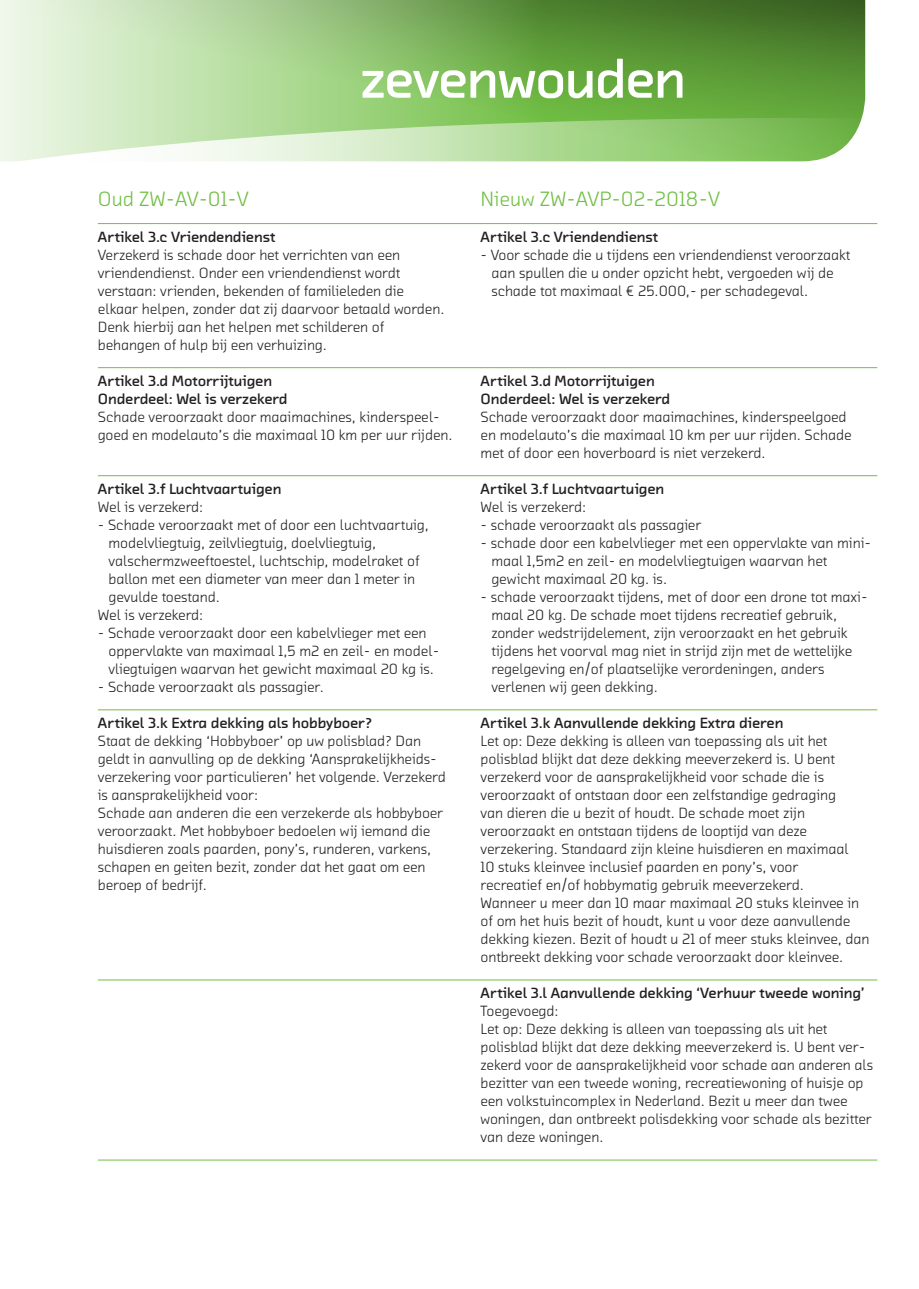
<style>
.page{position:relative;width:919px;height:1289px;background:#fff}
.page>*{position:absolute;margin:0;border:0;box-sizing:border-box;transform-origin:0 0}
.t1{font:55.35px "Chambers Sans OT Bld";letter-spacing:-.03em;color:#fff}
.t2{font:21px "Chambers Sans OT";color:#71bf44}
.t3{font:15px "Chambers Sans OT";letter-spacing:-.01em;color:#231f20}
.t4{font:15px "Chambers Sans OT Bld";letter-spacing:-.01em;color:#231f20}
</style>
<div class="page">
<svg style="left:629px;top:0;width:236px;height:116px;background:#548d32"></svg>
<svg style="left:629px;top:116px;width:234px;height:46px;background:#8cc66a"></svg>
<svg style="left:0;top:0;width:629px;height:162px;background:#abd295"></svg>
<hr style="left:98px;top:223px;width:779px;height:1px;background:#71bf44">
<hr style="left:98px;top:367px;width:779px;height:1px;background:#71bf44">
<hr style="left:98px;top:475px;width:779px;height:1px;background:#71bf44">
<hr style="left:98px;top:709px;width:779px;height:1px;background:#71bf44">
<hr style="left:98px;top:979px;width:779px;height:1px;background:#71bf44">
<hr style="left:98px;top:1159px;width:779px;height:1px;background:#71bf44">
<p class="t1" style="left:360px;top:44px;width:327px">zevenwouden</p>
<p class="t2" style="left:98px;top:186px;width:152px">Oud ZW-AV-01-V</p>
<p class="t2" style="left:480px;top:186px;width:241px">Nieuw ZW-AVP-02-2018-V</p>
<p class="t4" style="left:98px;top:227px;width:179px">Artikel 3.c Vriendendienst</p>
<p class="t4" style="left:480px;top:227px;width:179px">Artikel 3.c Vriendendienst</p>
<p class="t3" style="left:98px;top:246px;width:304px">Verzekerd is schade door het verrichten van een</p>
<p class="t3" style="left:480px;top:246px;width:371px">- Voor schade die u tijdens een vriendendienst veroorzaakt</p>
<p class="t3" style="left:98px;top:264px;width:304px">vriendendienst. Onder een vriendendienst wordt</p>
<p class="t3" style="left:491px;top:264px;width:344px">aan spullen die u onder opzicht hebt, vergoeden wij de</p>
<p class="t3" style="left:98px;top:282px;width:308px">verstaan: vrienden, bekenden of familieleden die</p>
<p class="t3" style="left:491px;top:282px;width:318px">schade tot maximaal € 25.000,- per schadegeval.</p>
<p class="t3" style="left:98px;top:300px;width:348px">elkaar helpen, zonder dat zij daarvoor betaald worden.</p>
<p class="t3" style="left:98px;top:318px;width:288px">Denk hierbij aan het helpen met schilderen of</p>
<p class="t3" style="left:98px;top:336px;width:230px">behangen of hulp bij een verhuizing.</p>
<p class="t4" style="left:98px;top:371px;width:176px">Artikel 3.d Motorrijtuigen</p>
<p class="t4" style="left:480px;top:371px;width:176px">Artikel 3.d Motorrijtuigen</p>
<p class="t4" style="left:98px;top:389px;width:191px">Onderdeel: Wel is verzekerd</p>
<p class="t4" style="left:480px;top:389px;width:191px">Onderdeel: Wel is verzekerd</p>
<p class="t3" style="left:98px;top:408px;width:343px">Schade veroorzaakt door maaimachines, kinderspeel-</p>
<p class="t3" style="left:480px;top:408px;width:367px">Schade veroorzaakt door maaimachines, kinderspeelgoed</p>
<p class="t3" style="left:98px;top:426px;width:356px">goed en modelauto’s die maximaal 10 km per uur rijden.</p>
<p class="t3" style="left:480px;top:426px;width:372px">en modelauto’s die maximaal 10 km per uur rijden. Schade</p>
<p class="t3" style="left:480px;top:444px;width:286px">met of door een hoverboard is niet verzekerd.</p>
<p class="t4" style="left:98px;top:479px;width:185px">Artikel 3.f Luchtvaartuigen</p>
<p class="t4" style="left:480px;top:479px;width:185px">Artikel 3.f Luchtvaartuigen</p>
<p class="t3" style="left:98px;top:498px;width:107px">Wel is verzekerd:</p>
<p class="t3" style="left:480px;top:498px;width:107px">Wel is verzekerd:</p>
<p class="t3" style="left:98px;top:516px;width:332px">- Schade veroorzaakt met of door een luchtvaartuig,</p>
<p class="t3" style="left:480px;top:516px;width:222px">- schade veroorzaakt als passagier</p>
<p class="t3" style="left:109px;top:534px;width:269px">modelvliegtuig, zeilvliegtuig, doelvliegtuig,</p>
<p class="t3" style="left:480px;top:534px;width:392px">- schade door een kabelvlieger met een oppervlakte van mini-</p>
<p class="t3" style="left:109px;top:552px;width:312px">valschermzweeftoestel, luchtschip, modelraket of</p>
<p class="t3" style="left:491px;top:552px;width:337px">maal 1,5m2 en zeil- en modelvliegtuigen waarvan het</p>
<p class="t3" style="left:109px;top:570px;width:308px">ballon met een diameter van meer dan 1 meter in</p>
<p class="t3" style="left:491px;top:570px;width:177px">gewicht maximaal 20 kg. is.</p>
<p class="t3" style="left:109px;top:588px;width:113px">gevulde toestand.</p>
<p class="t3" style="left:480px;top:588px;width:388px">- schade veroorzaakt tijdens, met of door een drone tot maxi-</p>
<p class="t3" style="left:98px;top:606px;width:107px">Wel is verzekerd:</p>
<p class="t3" style="left:491px;top:606px;width:347px">maal 20 kg. De schade moet tijdens recreatief gebruik,</p>
<p class="t3" style="left:98px;top:624px;width:330px">- Schade veroorzaakt door een kabelvlieger met een</p>
<p class="t3" style="left:491px;top:624px;width:358px">zonder wedstrijdelement, zijn veroorzaakt en het gebruik</p>
<p class="t3" style="left:109px;top:642px;width:332px">oppervlakte van maximaal 1,5 m2 en zeil- en model-</p>
<p class="t3" style="left:491px;top:642px;width:362px">tijdens het voorval mag niet in strijd zijn met de wettelijke</p>
<p class="t3" style="left:109px;top:660px;width:327px">vliegtuigen waarvan het gewicht maximaal 20 kg is.</p>
<p class="t3" style="left:491px;top:660px;width:335px">regelgeving en/of plaatselijke verordeningen, anders</p>
<p class="t3" style="left:98px;top:678px;width:227px">- Schade veroorzaakt als passagier.</p>
<p class="t3" style="left:491px;top:678px;width:168px">verlenen wij geen dekking.</p>
<p class="t4" style="left:98px;top:713px;width:276px">Artikel 3.k Extra dekking als hobbyboer?</p>
<p class="t4" style="left:480px;top:713px;width:304px">Artikel 3.k Aanvullende dekking Extra dieren</p>
<p class="t3" style="left:98px;top:732px;width:325px">Staat de dekking ‘Hobbyboer’ op uw polisblad? Dan</p>
<p class="t3" style="left:480px;top:732px;width:348px">Let op: Deze dekking is alleen van toepassing als uit het</p>
<p class="t3" style="left:98px;top:750px;width:340px">geldt in aanvulling op de dekking ‘Aansprakelijkheids-</p>
<p class="t3" style="left:480px;top:750px;width:356px">polisblad blijkt dat deze dekking meeverzekerd is. U bent</p>
<p class="t3" style="left:98px;top:768px;width:349px">verzekering voor particulieren’ het volgende. Verzekerd</p>
<p class="t3" style="left:480px;top:768px;width:345px">verzekerd voor de aansprakelijkheid voor schade die is</p>
<p class="t3" style="left:98px;top:786px;width:162px">is aansprakelijkheid voor:</p>
<p class="t3" style="left:480px;top:786px;width:357px">veroorzaakt of ontstaan door een zelfstandige gedraging</p>
<p class="t3" style="left:98px;top:804px;width:347px">Schade aan anderen die een verzekerde als hobbyboer</p>
<p class="t3" style="left:480px;top:804px;width:326px">van dieren die u bezit of houdt. De schade moet zijn</p>
<p class="t3" style="left:98px;top:822px;width:334px">veroorzaakt. Met hobbyboer bedoelen wij iemand die</p>
<p class="t3" style="left:480px;top:822px;width:328px">veroorzaakt en ontstaan tijdens de looptijd van deze</p>
<p class="t3" style="left:98px;top:840px;width:335px">huisdieren zoals paarden, pony’s, runderen, varkens,</p>
<p class="t3" style="left:480px;top:840px;width:369px">verzekering. Standaard zijn kleine huisdieren en maximaal</p>
<p class="t3" style="left:98px;top:858px;width:329px">schapen en geiten bezit, zonder dat het gaat om een</p>
<p class="t3" style="left:480px;top:858px;width:319px">10 stuks kleinvee inclusief paarden en pony’s, voor</p>
<p class="t3" style="left:98px;top:876px;width:110px">beroep of bedrijf.</p>
<p class="t3" style="left:480px;top:876px;width:325px">recreatief en/of hobbymatig gebruik meeverzekerd.</p>
<p class="t3" style="left:480px;top:894px;width:380px">Wanneer u meer dan 10 maar maximaal 20 stuks kleinvee in</p>
<p class="t3" style="left:480px;top:912px;width:371px">of om het huis bezit of houdt, kunt u voor deze aanvullende</p>
<p class="t3" style="left:480px;top:930px;width:390px">dekking kiezen. Bezit of houdt u 21 of meer stuks kleinvee, dan</p>
<p class="t3" style="left:480px;top:948px;width:364px">ontbreekt dekking voor schade veroorzaakt door kleinvee.</p>
<p class="t4" style="left:480px;top:983px;width:386px">Artikel 3.l Aanvullende dekking ‘Verhuur tweede woning’</p>
<p class="t3" style="left:480px;top:1002px;width:79px">Toegevoegd:</p>
<p class="t3" style="left:480px;top:1020px;width:348px">Let op: Deze dekking is alleen van toepassing als uit het</p>
<p class="t3" style="left:480px;top:1038px;width:386px">polisblad blijkt dat deze dekking meeverzekerd is. U bent ver-</p>
<p class="t3" style="left:480px;top:1056px;width:394px">zekerd voor de aansprakelijkheid voor schade aan anderen als</p>
<p class="t3" style="left:480px;top:1074px;width:384px">bezitter van een tweede woning, recreatiewoning of huisje op</p>
<p class="t3" style="left:480px;top:1092px;width:368px">een volkstuincomplex in Nederland. Bezit u meer dan twee</p>
<p class="t3" style="left:480px;top:1110px;width:393px">woningen, dan ontbreekt polisdekking voor schade als bezitter</p>
<p class="t3" style="left:480px;top:1128px;width:124px">van deze woningen.</p>
</div>
